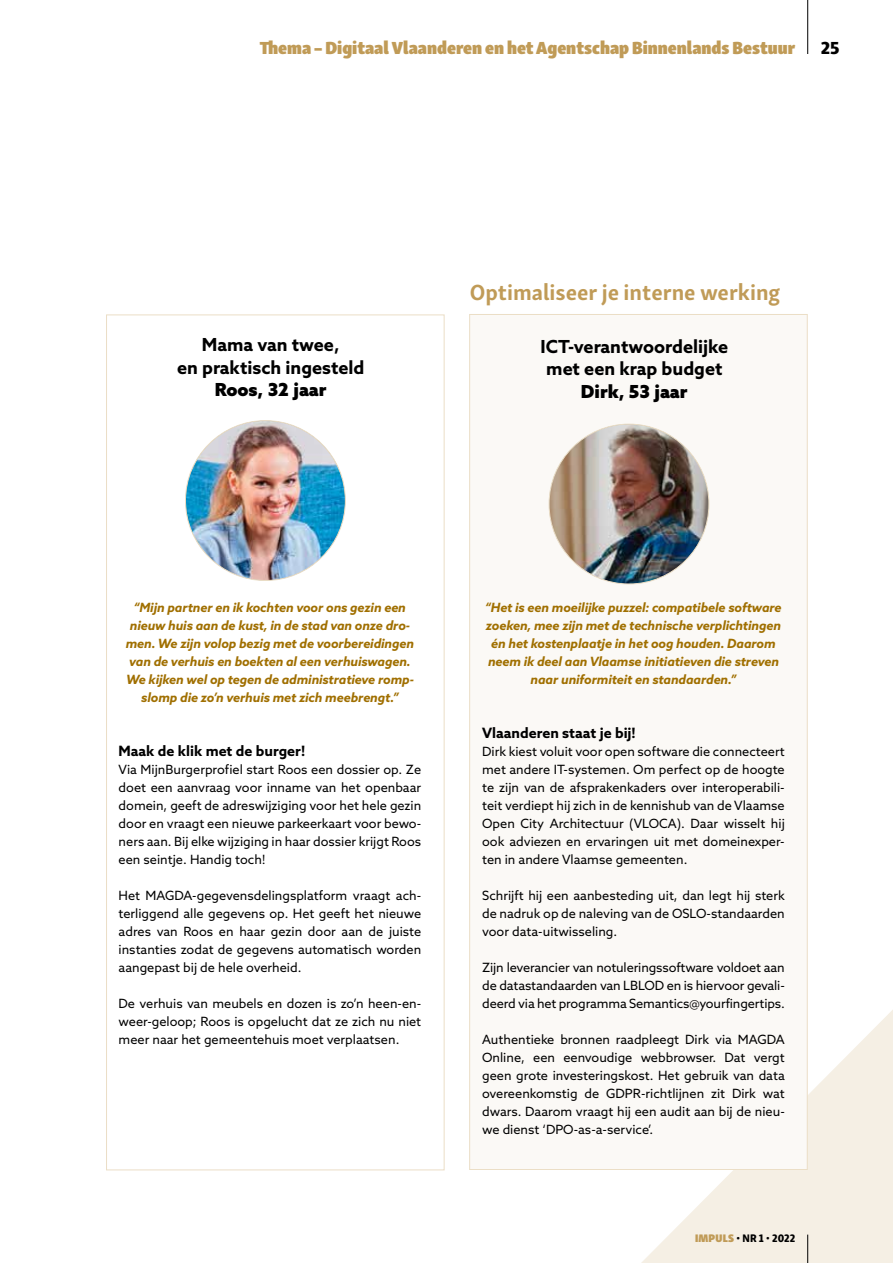
<style>
.page{position:relative;width:893px;height:1263px;background:#fff}
.page>*{position:absolute;margin:0;border:0;box-sizing:border-box;transform-origin:0 0}
.t1{font:700 22.5px "Skolar Sans Latn";color:#c09b57}
.t2{font:700 18px/22.5px "Azo Sans";color:#000;text-align:center}
.t3{font:18px "Skolar Sans Latn Cn Bl";color:#c09b57}
.t4{font:900 18px "Azo Sans";color:#000}
.t5{font:18px "Skolar Sans Latn Eb";color:#000}
.t6{font:700 14.25px "Azo Sans";color:#000}
.t7{font:12.75px/18px "Azo Sans";color:#000;text-align:justify}
.t8{font:italic 700 12.75px/18px "Azo Sans";letter-spacing:-.01em;color:#a06f00;text-align:center}
.t9{font:11.25px "Skolar Sans Latn Cn Eb";color:#000}
.s1{font-family:"Skolar Sans Latn Cn Bl";color:#c09b57}
.s2{font-family:"Skolar Sans Latn Cn"}
</style>
<div class="page">
<svg style="left:641px;top:1010px;width:252px;height:253px;fill:#f5efe4"></svg>
<hr style="left:807px;top:0;width:1px;height:54px;background:#000">
<svg style="left:807px;top:1234px;width:1px;height:29px"></svg>
<svg style="left:106px;top:314px;width:339px;height:856px"></svg>
<div style="left:469px;top:314px;width:339px;height:856px;background:#fbf9f6"></div>
<img style="left:186px;top:421px;width:159px;height:159px;border-radius:80px">
<img style="left:549px;top:424px;width:160px;height:160px;border-radius:80px">
<h2 class="t3" style="left:260px;top:32px;width:537px">Thema - Digitaal Vlaanderen en het Agentschap Binnenlands Bestuur</h2>
<h2 class="t5" style="left:821px;top:32px;width:20px">25</h2>
<h2 class="t2" style="left:177px;top:333px;width:189px">Mama van twee,<br>en praktisch ingesteld</h2>
<h2 class="t4" style="left:215px;top:378px;width:113px">Roos, 32 jaar</h2>
<h1 class="t1" style="left:470px;top:274px;width:312px">Optimaliseer je interne werking</h1>
<h2 class="t2" style="left:540px;top:335px;width:189px">ICT-verantwoordelijke met een krap budget</h2>
<h2 class="t4" style="left:581px;top:379px;width:108px">Dirk, 53 jaar</h2>
<p class="t8" style="left:126px;top:598px;width:290px">“Mijn partner en ik kochten voor ons gezin een nieuw huis aan de kust, in de stad van onze dro&shy;men. We zijn volop bezig met de voorbereidingen van de verhuis en boekten al een verhuiswagen.<br>We kijken wel op tegen de administratieve romp&shy;slomp die zo’n verhuis met zich meebrengt.”</p>
<p class="t6" style="left:119px;top:741px;width:188px">Maak de klik met de burger!</p>
<p class="t7" style="left:119px;top:760px;width:304px">Via MijnBurgerprofiel start Roos een dossier op. Ze doet een aanvraag voor inname van het openbaar domein, geeft de adreswijziging voor het hele gezin door en vraagt een nieuwe parkeerkaart voor bewo&shy;ners aan. Bij elke wijziging in haar dossier krijgt Roos een seintje. Handig toch!</p>
<p class="t7" style="left:119px;top:886px;width:304px">Het MAGDA-gegevensdelingsplatform vraagt ach&shy;terliggend alle gegevens op. Het geeft het nieuwe adres van Roos en haar gezin door aan de juiste instanties zodat de gegevens automatisch worden aangepast bij de hele overheid.</p>
<p class="t7" style="left:119px;top:994px;width:304px">De verhuis van meubels en dozen is zo’n heen-en&shy;weer-geloop; Roos is opgelucht dat ze zich nu niet meer naar het gemeentehuis moet verplaatsen.</p>
<p class="t8" style="left:485px;top:598px;width:298px">“Het is een moeilijke puzzel: compatibele software zoeken, mee zijn met de technische verplichtingen én het kostenplaatje in het oog houden. Daarom neem ik deel aan Vlaamse initiatieven die streven naar uniformiteit en standaarden.”</p>
<p class="t6" style="left:482px;top:723px;width:155px">Vlaanderen staat je bij!</p>
<p class="t7" style="left:482px;top:742px;width:304px">Dirk kiest voluit voor open software die connecteert met andere IT-systemen. Om perfect op de hoogte te zijn van de afsprakenkaders over interoperabili&shy;teit verdiept hij zich in de kennishub van de Vlaamse Open City Architectuur (VLOCA). Daar wisselt hij ook adviezen en ervaringen uit met domeinexper&shy;ten in andere Vlaamse gemeenten.</p>
<p class="t7" style="left:482px;top:886px;width:304px">Schrijft hij een aanbesteding uit, dan legt hij sterk de nadruk op de naleving van de OSLO-standaarden voor data-uitwisseling.</p>
<p class="t7" style="left:482px;top:958px;width:304px">Zijn leverancier van notuleringssoftware voldoet aan de datastandaarden van LBLOD en is hiervoor gevali&shy;deerd via het programma Semantics@yourfingertips.</p>
<p class="t7" style="left:482px;top:1030px;width:304px">Authentieke bronnen raadpleegt Dirk via MAGDA Online, een eenvoudige webbrowser. Dat vergt geen grote investeringskost. Het gebruik van data overeenkomstig de GDPR-richtlijnen zit Dirk wat dwars. Daarom vraagt hij een audit aan bij de nieu&shy;we dienst ‘DPO-as-a-service’.</p>
<p class="t9" style="left:695px;top:1229px;width:102px"><span class="s1">IMPULS</span> <span class="s2">•</span> NR 1 <span class="s2">•</span> 2022</p>
</div>
